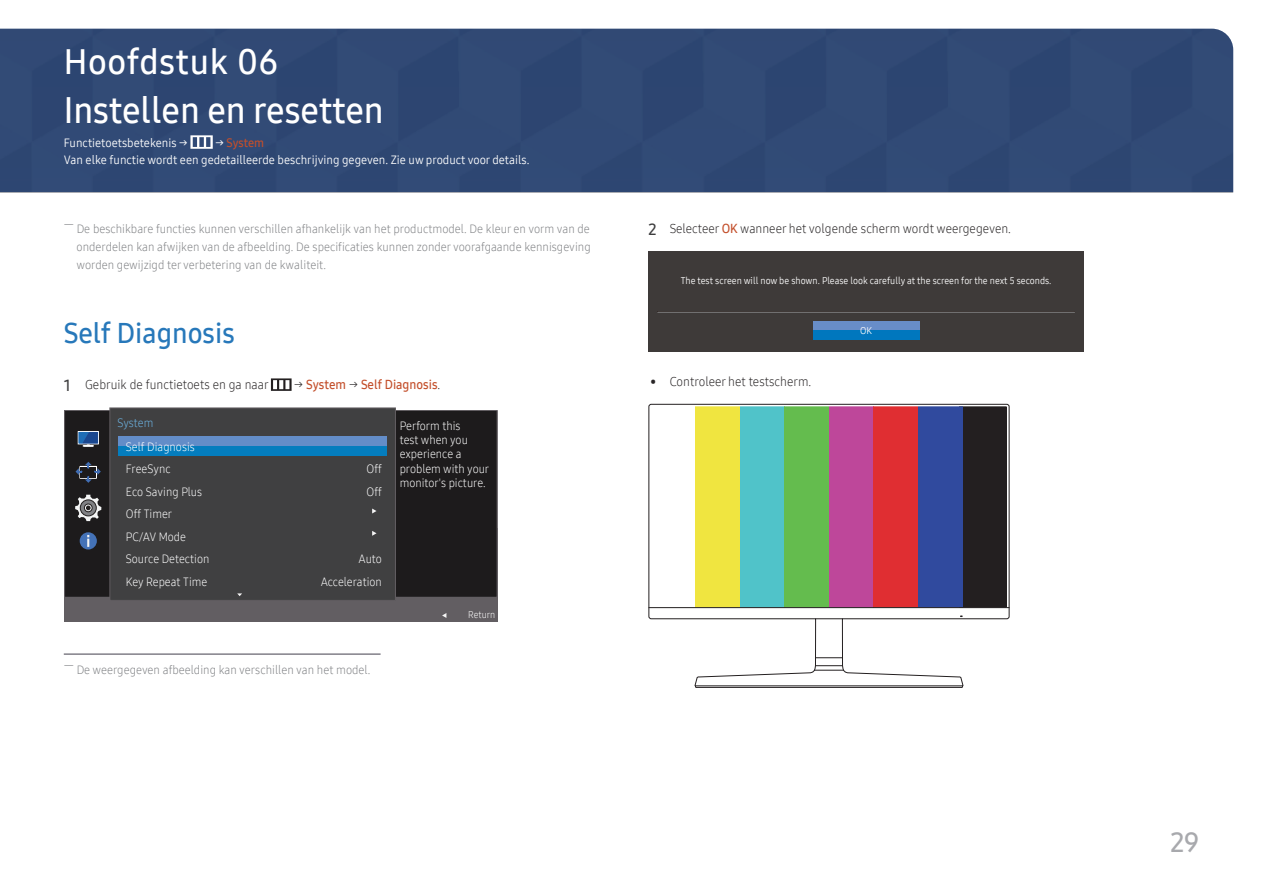
<style>
.page{position:relative;width:1263px;height:893px;background:#fff}
.page>*{position:absolute;margin:0;border:0;box-sizing:border-box;transform-origin:0 0}
.Chapter{font:36px "Samsung One 600";color:#fff}
.Description-Chapter1{font:34.5px "Samsung One 600";letter-spacing:.02em;color:#fff}
.Heading1{font:27.9px "Samsung One 600";color:#2778ba}
.PageNumber{font:27px "Samsung One 600";color:#a8a9ad}
.t1{font:12.75px "Samsung One 300";color:#282526;scale:.96 1}
.t2{font:12.75px "Samsung One 600";color:#c34f2b;scale:.96 1}
.t3{font:12px/18px "Samsung One 300";color:#808285;text-align:justify;scale:.96 1}
.t4{font:12px/22.5px "Samsung One 300";color:#fff;scale:.94 1}
.Description-Chapter2{font:12px "Samsung One 400";color:#fff;scale:.96 1}
.段落样式1{font:12px "Samsung One 400";color:#fff;scale:.96 1}
.段落样式1-2{font:12px "Samsung One 600";letter-spacing:-.005em;color:#c34f2b;scale:.96 1}
.t5{font:12px "Samsung One 300";letter-spacing:-.005em;color:#6db4e3;scale:.94 1}
.t6{font:9.75px "Samsung One 400";color:#fff;scale:.94 1}
.t7{font:9.75px "Samsung One 300";color:#fff;scale:.94 1}
.s1{font-family:"Samsung One 400";color:#fff}
.s2{font-family:"Samsung One 600";font-size:15.75px;color:#3e3e3f}
.s3{font-family:"Samsung One 300";color:#282526}
.s4{font-family:"Samsung One 600";color:#c34f2b}
</style>
<div class="page">
<div style="left:0;top:29px;width:1233px;height:163px;background:#314a75"></div>
<svg style="left:190px;top:135px;width:23px;height:14px"></svg>
<hr style="left:64px;top:654px;width:317px;height:1px;background:#42404d">
<svg style="left:271px;top:378px;width:21px;height:13px"></svg>
<div style="left:64px;top:528px;width:433px;height:94px;background:#625e62"></div>
<div style="left:65px;top:410px;width:432px;height:187px;background:#1d1b1c"></div>
<div style="left:110px;top:408px;width:285px;height:192px;background:#404041"></div>
<div style="left:109px;top:407px;width:287px;height:194px;border:1px solid #625e62"></div>
<svg style="left:76px;top:462px;width:25px;height:21px"></svg>
<svg style="left:75px;top:495px;width:26px;height:26px"></svg>
<div style="left:78px;top:431px;width:21px;height:13px;border:1px solid #fff"></div>
<svg style="left:79px;top:432px;width:19px;height:14px"></svg>
<div style="left:80px;top:532px;width:17px;height:17px;background:#4472b7;border-radius:50%"></div>
<svg style="left:87px;top:535px;width:2px;height:12px"></svg>
<svg style="left:372px;top:531px;width:4px;height:5px"></svg>
<svg style="left:372px;top:508px;width:4px;height:5px"></svg>
<div style="left:118px;top:437px;width:269px;height:19px;background:#638dc8"></div>
<div style="left:118px;top:446px;width:269px;height:10px;background:#047dbe"></div>
<svg style="left:442px;top:613px;width:4px;height:5px"></svg>
<svg style="left:237px;top:593px;width:5px;height:3px"></svg>
<div style="left:648px;top:251px;width:436px;height:100px;background:#3e3a39"></div>
<hr style="left:657px;top:311px;width:418px;height:1px;background:#231815">
<hr style="left:657px;top:312px;width:418px;height:1px;background:#717071">
<div style="left:813px;top:321px;width:106px;height:19px;background:#688dc8"></div>
<div style="left:813px;top:330px;width:106px;height:10px;background:#0077be"></div>
<svg style="left:648px;top:404px;width:362px;height:284px;background:#92897d"></svg>
<svg style="left:648px;top:607px;width:361px;height:79px"></svg>
<p class="Description-Chapter1" style="left:64px;top:39px;width:216px">Hoofdstuk 06</p>
<p class="Chapter" style="left:64px;top:86px;width:321px">Instellen en resetten</p>
<p class="段落样式1" style="left:64px;top:135px;width:131px">Functietoetsbetekenis →</p>
<p class="段落样式1-2" style="left:215px;top:135px;width:52px"><span class="s1">→</span> System</p>
<p class="Description-Chapter2" style="left:64px;top:151px;width:486px">Van elke functie wordt een gedetailleerde beschrijving gegeven. Zie uw product voor details.</p>
<p class="t3" style="left:77px;top:219px;width:537px;text-indent:-13px">― De beschikbare functies kunnen verschillen afhankelijk van het productmodel. De kleur en vorm van de onderdelen kan afwijken van de afbeelding. De specificaties kunnen zonder voorafgaande kennisgeving worden gewijzigd ter verbetering van de kwaliteit.</p>
<p class="Heading1" style="left:64px;top:314px;width:173px">Self Diagnosis</p>
<p class="t1" style="left:64px;top:376px;width:215px"><span class="s2">1</span> Gebruik de functietoets en ga naar</p>
<p class="t2" style="left:294px;top:376px;width:154px"><span class="s3">→</span> System <span class="s3">→</span> Self Diagnosis<span class="s3">.</span></p>
<p class="t5" style="left:117px;top:414px;width:40px">System</p>
<p class="t4" style="left:126px;top:435px;width:90px">Self Diagnosis<br>FreeSync<br>Eco Saving Plus<br>Off Timer<br>PC/AV Mode<br>Source Detection<br>Key Repeat Time</p>
<p class="t4" style="left:367px;top:457px;width:18px">Off<br>Off</p>
<p class="t4" style="left:400px;top:418px;width:97px;line-height:14.2px">Perform this<br>test when you experience a problem with your monitor's picture.</p>
<p class="t4" style="left:321px;top:547px;width:67px;text-align:right">Auto<br>Acceleration</p>
<p class="t7" style="left:468px;top:608px;width:31px">Return</p>
<p class="t3" style="left:64px;top:660px;width:321px">― De weergegeven afbeelding kan verschillen van het model.</p>
<p class="t1" style="left:648px;top:220px;width:379px"><span class="s2">2</span> Selecteer <span class="s4">OK</span> wanneer het volgende scherm wordt weergegeven.</p>
<p class="t6" style="left:681px;top:274px;width:396px">The test screen will now be shown. Please look carefully at the screen for the next 5 seconds.</p>
<p class="t1" style="left:651px;top:373px;width:169px">• Controleer het testscherm.</p>
<p class="t6" style="left:860px;top:324px;width:14px">OK</p>
<p class="PageNumber" style="left:1170px;top:825px;width:30px">29</p>
</div>
